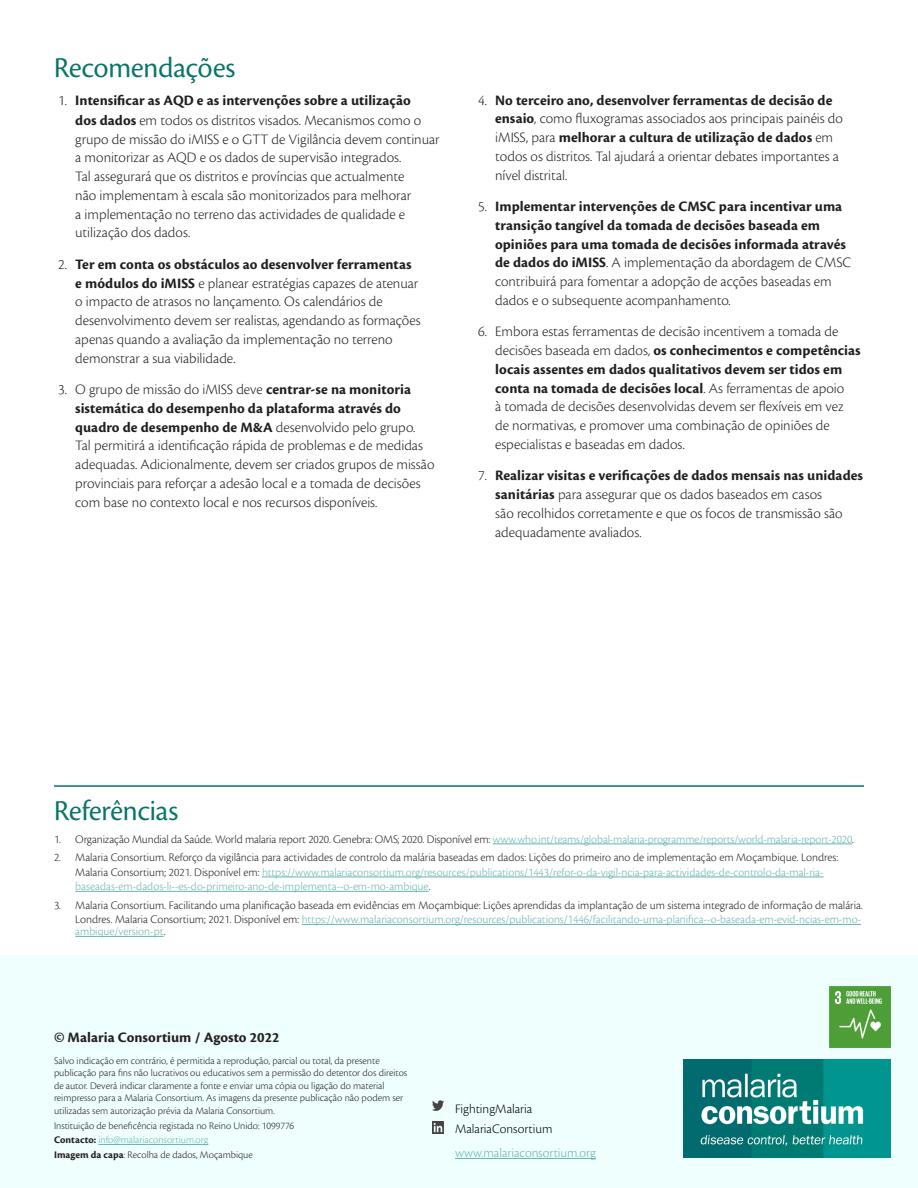
<style>
.page{position:relative;width:918px;height:1188px;background:#fff}
.page>*{position:absolute;margin:0;border:0;box-sizing:border-box;transform-origin:0 0}
.Heading_01{font:30px "Cronos Pro Disp";color:#097469}
.t1{font:300 15px/18.8px "Cronos Pro";color:#231f20}
.Body{font:700 15px/18.8px "Cronos Pro";letter-spacing:.005em;color:#231f20}
.t2{font:300 13.5px "Cronos Pro";letter-spacing:-.005em;color:#000}
.Body-2{font:300 13.5px "Cronos Pro";color:#66b4af}
.t3{font:300 12px/14.4px "Cronos Pro";letter-spacing:-.005em;color:#231f20;text-align:right}
.t4{font:300 12px/14.4px "Cronos Pro";color:#66b4af}
.Body-3{font:300 10.5px/12.6px "Cronos Pro";color:#231f20}
.Body-4{font:300 10.5px "Cronos Pro";letter-spacing:-.005em;color:#66b4af}
.s1{font-weight:700}
.s2{font-weight:300}
.s3{color:#66b4af}
.s4{color:#231f20}
.s5{font-weight:700;color:#231f20}
</style>
<div class="page">
<div style="left:0;top:955px;width:918px;height:233px;background:#eefffe"></div>
<hr style="left:98px;top:1144px;width:110px;height:1px;background:#66b4af">
<svg style="left:432px;top:1122px;width:12px;height:11px"></svg>
<hr style="left:455px;top:1158px;width:141px;height:1px;background:#66b4af">
<svg style="left:432px;top:1100px;width:12px;height:11px"></svg>
<img style="left:683px;top:1060px;width:207px;height:97px">
<img style="left:829px;top:987px;width:61px;height:61px">
<hr style="left:493px;top:844px;width:359px;height:1px;background:#66b4af">
<hr style="left:262px;top:877px;width:562px;height:1px;background:#66b4af">
<hr style="left:75px;top:891px;width:354px;height:1px;background:#66b4af">
<hr style="left:302px;top:924px;width:559px;height:1px;background:#66b4af">
<hr style="left:75px;top:936px;width:89px;height:1px;background:#66b4af">
<hr style="left:54px;top:785px;width:810px;height:2px;background:#097469">
<p class="Heading_01" style="left:54px;top:51px;width:183px">Recomendações</p>
<p class="t1" style="left:75px;top:91px;width:366px;text-indent:-17px">1. <span class="s1">Intensificar as AQD e as intervenções sobre a utilização<br>dos dados</span> em todos os distritos visados. Mecanismos como o grupo de missão do iMISS e o GTT de Vigilância devem continuar a monitorizar as AQD e os dados de supervisão integrados.<br>Tal assegurará que os distritos e províncias que actualmente<br>não implementam à escala são monitorizados para melhorar<br>a implementação no terreno das actividades de qualidade e utilização dos dados.</p>
<p class="t1" style="left:75px;top:255px;width:347px;text-indent:-17px">2. <span class="s1">Ter em conta os obstáculos ao desenvolver ferramentas e módulos do iMISS</span> e planear estratégias capazes de atenuar o impacto de atrasos no lançamento. Os calendários de desenvolvimento devem ser realistas, agendando as formações apenas quando a avaliação da implementação no terreno demonstrar a sua viabilidade.</p>
<p class="t1" style="left:75px;top:380px;width:361px;text-indent:-17px">3. O grupo de missão do iMISS deve <span class="s1">centrar-se na monitoria sistemática do desempenho da plataforma através do quadro de desempenho de M&amp;A</span> desenvolvido pelo grupo.<br>Tal permitirá a identificação rápida de problemas e de medidas adequadas. Adicionalmente, devem ser criados grupos de missão provinciais para reforçar a adesão local e a tomada de decisões com base no contexto local e nos recursos disponíveis.</p>
<p class="t1" style="left:495px;top:91px;width:349px;text-indent:-17px">4. <span class="s1">No terceiro ano, desenvolver ferramentas de decisão de ensaio</span>, como fluxogramas associados aos principais painéis do iMISS, para <span class="s1">melhorar a cultura de utilização de dados</span> em todos os distritos. Tal ajudará a orientar debates importantes a nível distrital.</p>
<p class="Body" style="left:495px;top:197px;width:358px;text-indent:-17px"><span class="s2">5.</span> Implementar intervenções de CMSC para incentivar uma transição tangível da tomada de decisões baseada em opiniões para uma tomada de decisões informada através de dados do iMISS<span class="s2">. A implementação da abordagem de CMSC contribuirá para fomentar a adopção de acções baseadas em dados e o subsequente acompanhamento.</span></p>
<p class="t1" style="left:495px;top:322px;width:367px;text-indent:-17px">6. Embora estas ferramentas de decisão incentivem a tomada de decisões baseada em dados, <span class="s1">os conhecimentos e competências locais assentes em dados qualitativos devem ser tidos em conta na tomada de decisões local</span>. As ferramentas de apoio<br>à tomada de decisões desenvolvidas devem ser flexíveis em vez de normativas, e promover uma combinação de opiniões de especialistas e baseadas em dados.</p>
<p class="t1" style="left:495px;top:466px;width:369px;text-indent:-17px">7. <span class="s1">Realizar visitas e verificações de dados mensais nas unidades sanitárias</span> para assegurar que os dados baseados em casos<br>são recolhidos corretamente e que os focos de transmissão são adequadamente avaliados.</p>
<p class="Heading_01" style="left:54px;top:793px;width:126px">Referências</p>
<p class="t3" style="left:54px;top:832px;width:801px">1. Organização Mundial da Saúde. World malaria report 2020. Genebra: OMS; 2020. Disponível em: <span class="s3">www.who.int/teams/global-malaria-programme/reports/world-malaria-report-2020</span>.</p>
<p class="t4" style="left:75px;top:850px;width:765px;text-indent:-21px"><span class="s4">2. Malaria Consortium. Reforço da vigilância para actividades de controlo da malária baseadas em dados: Lições do primeiro ano de implementação em Moçambique. Londres:<br>Malaria Consortium; 2021. Disponível em:</span> https://www.malariaconsortium.org/resources/publications/1443/refor-o-da-vigil-ncia-para-actividades-de-controlo-da-mal-ria&shy;baseadas-em-dados-li--es-do-primeiro-ano-de-implementa--o-em-mo-ambique<span class="s4">.</span></p>
<p class="t3" style="left:54px;top:898px;width:810px">3. Malaria Consortium. Facilitando uma planificação baseada em evidências em Moçambique: Lições aprendidas da implantação de um sistema integrado de informação de malária.<br>Londres. Malaria Consortium; 2021. Disponível em: <span class="s3">https://www.malariaconsortium.org/resources/publications/1446/facilitando-uma-planifica--o-baseada-em-evid-ncias-em-mo-</span></p>
<p class="t4" style="left:75px;top:924px;width:92px">ambique/version-pt<span class="s4">.</span></p>
<p class="Body" style="left:54px;top:1029px;width:227px">© Malaria Consortium / Agosto 2022</p>
<p class="Body-3" style="left:54px;top:1054px;width:355px">Salvo indicação em contrário, é permitida a reprodução, parcial ou total, da presente publicação para fins não lucrativos ou educativos sem a permissão do detentor dos direitos de autor. Deverá indicar claramente a fonte e enviar uma cópia ou ligação do material reimpresso para a Malaria Consortium. As imagens da presente publicação não podem ser utilizadas sem autorização prévia da Malaria Consortium.</p>
<p class="Body-3" style="left:54px;top:1119px;width:242px">Instituição de beneficência registada no Reino Unido: 1099776</p>
<p class="Body-4" style="left:54px;top:1134px;width:156px"><span class="s5">Contacto:</span> info@malariaconsortium.org</p>
<p class="Body-3" style="left:54px;top:1149px;width:200px"><span class="s1">Imagem da capa</span>: Recolha de dados, Moçambique</p>
<p class="t2" style="left:455px;top:1101px;width:79px">FightingMalaria</p>
<p class="t2" style="left:455px;top:1121px;width:99px">MalariaConsortium</p>
<p class="Body-2" style="left:455px;top:1145px;width:142px">www.malariaconsortium.org</p>
</div>
